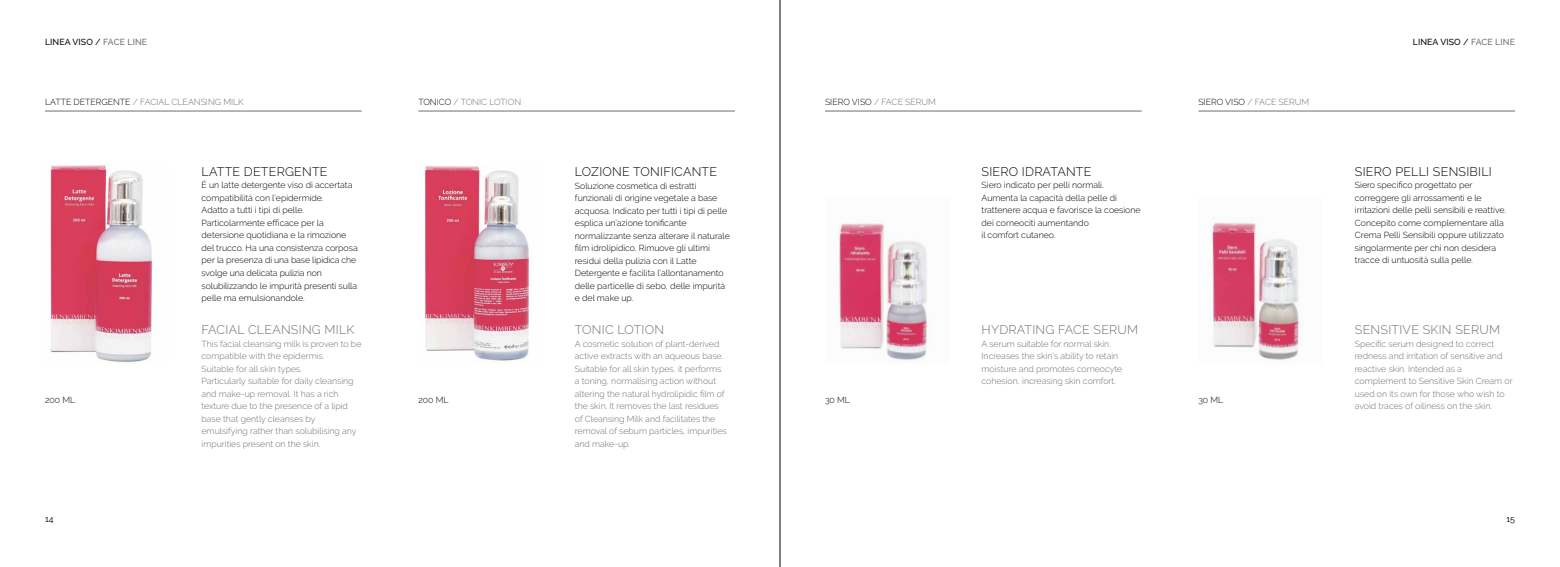
<style>
.page{position:relative;width:1560px;height:567px;background:#fff}
.page>*{position:absolute;margin:0;border:0;box-sizing:border-box;transform-origin:0 0}
.t1{font:300 12.5px "Raleway";letter-spacing:.02em;color:#000}
.t2{font:300 12.5px "Raleway";letter-spacing:.02em;color:#706f6f}
.t3{font:300 8.75px/12.5px "Raleway";color:#000}
.t4{font:300 8.75px/12.5px "Raleway";color:#706f6f}
.t5{font:500 8.75px "Raleway";letter-spacing:.01em;color:#000}
.t6{font:8.75px "Raleway";color:#000}
.s1{color:#706f6f}
.s2{color:#000}
</style>
<div class="page">
<hr style="left:45px;top:111px;width:316px;height:1px;background:#706f6f">
<hr style="left:418px;top:111px;width:317px;height:1px;background:#706f6f">
<hr style="left:825px;top:111px;width:316px;height:1px;background:#706f6f">
<hr style="left:1198px;top:111px;width:316px;height:1px;background:#706f6f">
<img style="left:1211px;top:222px;width:92px;height:138px">
<img style="left:838px;top:223px;width:91px;height:137px">
<img style="left:424px;top:165px;width:108px;height:196px">
<img style="left:50px;top:165px;width:102px;height:197px">
<hr style="left:779px;top:0;width:1px;height:567px;background:#000">
<p class="t5" style="left:45px;top:37px;width:104px">LINEA VISO / <span class="s1">FACE LINE</span></p>
<p class="t5" style="left:1412px;top:37px;width:104px">LINEA VISO / <span class="s1">FACE LINE</span></p>
<p class="t4" style="left:45px;top:95px;width:200px"><span class="s2">LATTE DETERGENTE</span> / FACIAL CLEANSING MILK</p>
<p class="t4" style="left:418px;top:95px;width:104px"><span class="s2">TONICO</span> / TONIC LOTION</p>
<p class="t4" style="left:825px;top:95px;width:112px"><span class="s2">SIERO VISO</span> / FACE SERUM</p>
<p class="t4" style="left:1198px;top:95px;width:112px"><span class="s2">SIERO VISO</span> / FACE SERUM</p>
<h1 class="t1" style="left:201px;top:164px;width:127px">LATTE DETERGENTE</h1>
<p class="t3" style="left:201px;top:179px;width:158px">È un latte detergente viso di accertata compatibilità con l’epidermide.<br>Adatto a tutti i tipi di pelle.<br>Particolarmente efficace per la detersione quotidiana e la rimozione del trucco. Ha una consistenza corposa per la presenza di una base lipidica che svolge una delicata pulizia non solubilizzando le impurità presenti sulla pelle ma emulsionandole.</p>
<h1 class="t1" style="left:575px;top:164px;width:144px">LOZIONE TONIFICANTE</h1>
<p class="t3" style="left:575px;top:179px;width:157px">Soluzione cosmetica di estratti funzionali di origine vegetale a base acquosa. Indicato per tutti i tipi di pelle esplica un’azione tonificante normalizzante senza alterare il naturale film idrolipidico. Rimuove gli ultimi residui della pulizia con il Latte Detergente e facilita l’allontanamento delle particelle di sebo, delle impurità e del make up.</p>
<h1 class="t1" style="left:981px;top:164px;width:111px">SIERO IDRATANTE</h1>
<p class="t3" style="left:981px;top:179px;width:160px">Siero indicato per pelli normali.<br>Aumenta la capacità della pelle di trattenere acqua e favorisce la coesione dei corneociti aumentando<br>il comfort cutaneo.</p>
<h1 class="t1" style="left:1354px;top:164px;width:138px">SIERO PELLI SENSIBILI</h1>
<p class="t3" style="left:1354px;top:179px;width:153px">Siero specifico progettato per correggere gli arrossamenti e le irritazioni delle pelli sensibili e reattive.<br>Concepito come complementare alla Crema Pelli Sensibili oppure utilizzato singolarmente per chi non desidera tracce di untuosità sulla pelle.</p>
<h1 class="t2" style="left:201px;top:322px;width:154px">FACIAL CLEANSING MILK</h1>
<p class="t4" style="left:201px;top:337px;width:161px">This facial cleansing milk is proven to be compatible with the epidermis.<br>Suitable for all skin types.<br>Particularly suitable for daily cleansing and make-up removal. It has a rich texture due to the presence of a lipid base that gently cleanses by emulsifying rather than solubilising any impurities present on the skin.</p>
<p class="t3" style="left:45px;top:393px;width:32px">200 ML</p>
<p class="t3" style="left:418px;top:393px;width:32px">200 ML</p>
<h1 class="t2" style="left:575px;top:322px;width:91px">TONIC LOTION</h1>
<p class="t4" style="left:575px;top:337px;width:153px">A cosmetic solution of plant-derived active extracts with an aqueous base.<br>Suitable for all skin types, it performs a toning, normalising action without altering the natural hydrolipidic film of the skin. It removes the last residues of Cleansing Milk and facilitates the removal of sebum particles, impurities and make-up.</p>
<h1 class="t2" style="left:981px;top:322px;width:158px">HYDRATING FACE SERUM</h1>
<p class="t4" style="left:981px;top:337px;width:142px">A serum suitable for normal skin.<br>Increases the skin’s ability to retain moisture and promotes corneocyte cohesion, increasing skin comfort.</p>
<p class="t3" style="left:825px;top:393px;width:27px">30 ML</p>
<p class="t3" style="left:1198px;top:393px;width:27px">30 ML</p>
<h1 class="t2" style="left:1354px;top:322px;width:147px">SENSITIVE SKIN SERUM</h1>
<p class="t4" style="left:1354px;top:337px;width:159px">Specific serum designed to correct redness and irritation of sensitive and reactive skin. Intended as a complement to Sensitive Skin Cream or used on its own for those who wish to avoid traces of oiliness on the skin.</p>
<p class="t6" style="left:45px;top:514px;width:10px">14</p>
<p class="t6" style="left:1505px;top:514px;width:10px">15</p>
</div>
